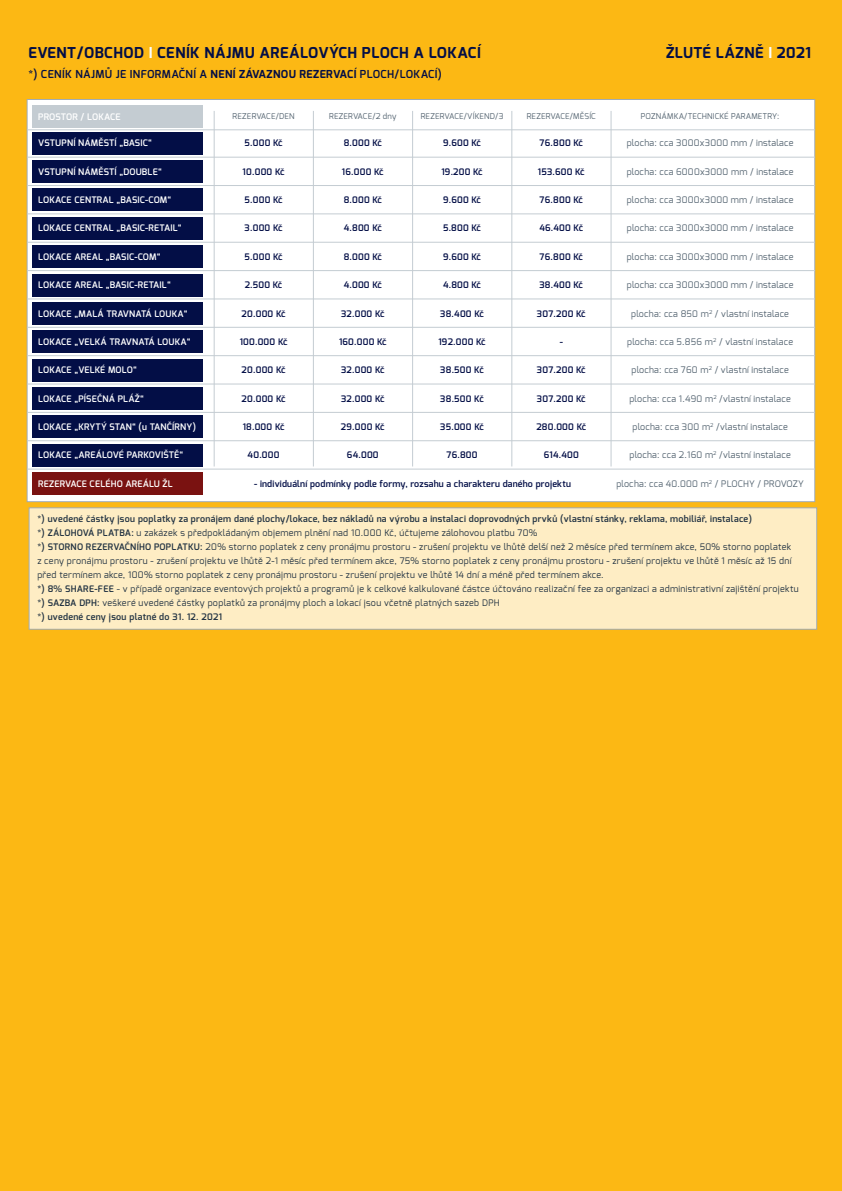
<style>
.page{position:relative;width:842px;height:1191px;background:#fcb814}
.page>*{position:absolute;margin:0;border:0;box-sizing:border-box;transform-origin:0 0}
.t1{font:700 15px "Exo";letter-spacing:.035em;color:#030e46}
.t2{font:600 11px "Exo";letter-spacing:.035em;color:#030e46}
.t3{font:9px/14px "Exo";letter-spacing:.035em;color:#213242}
.t4{font:600 9px "Exo";letter-spacing:.025em;color:#030e46}
.t5{font:9px "Exo";letter-spacing:.025em;color:#52626f}
.t6{font:600 9px "Exo";letter-spacing:.025em;color:#fff}
.t7{font:8px "Exo";letter-spacing:.025em;color:#52626f}
.s1{color:#fff}
.s2{font-weight:700}
.s3{font-weight:600}
</style>
<div class="page">
<div style="left:27px;top:100px;width:787px;height:401px;background:#fff"></div>
<div style="left:33px;top:105px;width:170px;height:23px;background:#c4ccd2"></div>
<div style="left:33px;top:132px;width:170px;height:23px;background:#030e46"></div>
<div style="left:33px;top:160px;width:170px;height:23px;background:#030e46"></div>
<div style="left:33px;top:189px;width:170px;height:22px;background:#030e46"></div>
<div style="left:33px;top:217px;width:170px;height:23px;background:#030e46"></div>
<div style="left:33px;top:245px;width:170px;height:23px;background:#030e46"></div>
<div style="left:33px;top:274px;width:170px;height:22px;background:#030e46"></div>
<div style="left:33px;top:302px;width:170px;height:23px;background:#030e46"></div>
<div style="left:33px;top:330px;width:170px;height:23px;background:#030e46"></div>
<div style="left:33px;top:359px;width:170px;height:22px;background:#030e46"></div>
<div style="left:33px;top:387px;width:170px;height:23px;background:#030e46"></div>
<hr style="left:313px;top:111px;width:1px;height:355px;background:#c4ccd2">
<hr style="left:214px;top:111px;width:1px;height:355px;background:#c4ccd2">
<hr style="left:412px;top:111px;width:1px;height:355px;background:#c4ccd2">
<hr style="left:512px;top:111px;width:1px;height:355px;background:#c4ccd2">
<hr style="left:611px;top:111px;width:1px;height:355px;background:#c4ccd2">
<div style="left:33px;top:415px;width:170px;height:23px;background:#030e46"></div>
<div style="left:33px;top:444px;width:170px;height:22px;background:#030e46"></div>
<div style="left:33px;top:472px;width:170px;height:23px;background:#7a1211"></div>
<hr style="left:27px;top:130px;width:788px;height:1px;background:#c4ccd2">
<hr style="left:27px;top:157px;width:788px;height:1px;background:#c4ccd2">
<hr style="left:27px;top:185px;width:788px;height:1px;background:#c4ccd2">
<hr style="left:27px;top:214px;width:788px;height:1px;background:#c4ccd2">
<hr style="left:27px;top:242px;width:788px;height:1px;background:#c4ccd2">
<hr style="left:27px;top:270px;width:788px;height:1px;background:#c4ccd2">
<hr style="left:27px;top:299px;width:788px;height:1px;background:#c4ccd2">
<hr style="left:27px;top:327px;width:788px;height:1px;background:#c4ccd2">
<hr style="left:27px;top:355px;width:788px;height:1px;background:#c4ccd2">
<hr style="left:27px;top:384px;width:788px;height:1px;background:#c4ccd2">
<hr style="left:27px;top:412px;width:788px;height:1px;background:#c4ccd2">
<hr style="left:27px;top:440px;width:788px;height:1px;background:#c4ccd2">
<hr style="left:27px;top:469px;width:788px;height:1px;background:#c4ccd2">
<div style="left:29px;top:508px;width:787px;height:121px;background:#feedc4"></div>
<div style="left:29px;top:507px;width:788px;height:122px;border:1px solid #a1acb4"></div>
<h1 class="t1" style="left:28px;top:43px;width:454px">EVENT/OBCHOD <span class="s1">I</span> CENÍK NÁJMU AREÁLOVÝCH PLOCH A LOKACÍ</h1>
<h1 class="t1" style="left:666px;top:43px;width:146px">ŽLUTÉ LÁZNĚ <span class="s1">I</span> 2021</h1>
<p class="t2" style="left:28px;top:67px;width:415px">*) CENÍK NÁJMŮ JE INFORMAČNÍ A <span class="s2">NENÍ ZÁVAZNOU REZERVACÍ</span> PLOCH/LOKACÍ)</p>
<p class="t6" style="left:38px;top:111px;width:84px">PROSTOR / LOKACE</p>
<p class="t7" style="left:233px;top:111px;width:64px">REZERVACE/DEN</p>
<p class="t7" style="left:329px;top:111px;width:69px">REZERVACE/2 dny</p>
<p class="t7" style="left:421px;top:111px;width:84px">REZERVACE/VÍKEND/3</p>
<p class="t7" style="left:527px;top:111px;width:71px">REZERVACE/MĚSÍC</p>
<p class="t7" style="left:641px;top:111px;width:140px">POZNÁMKA/TECHNICKÉ PARAMETRY:</p>
<p class="t6" style="left:38px;top:137px;width:115px">VSTUPNÍ NÁMĚSTÍ „BASIC“</p>
<p class="t4" style="left:245px;top:137px;width:40px">5.000 Kč</p>
<p class="t4" style="left:344px;top:137px;width:40px">8.000 Kč</p>
<p class="t4" style="left:443px;top:137px;width:39px">9.600 Kč</p>
<p class="t4" style="left:540px;top:137px;width:45px">76.800 Kč</p>
<p class="t5" style="left:627px;top:137px;width:168px">plocha: cca 3000x3000 mm / instalace</p>
<p class="t6" style="left:38px;top:166px;width:125px">VSTUPNÍ NÁMĚSTÍ „DOUBLE“</p>
<p class="t4" style="left:243px;top:166px;width:43px">10.000 Kč</p>
<p class="t4" style="left:342px;top:166px;width:43px">16.000 Kč</p>
<p class="t4" style="left:441px;top:166px;width:43px">19.200 Kč</p>
<p class="t4" style="left:538px;top:166px;width:48px">153.600 Kč</p>
<p class="t5" style="left:627px;top:166px;width:168px">plocha: cca 6000x3000 mm / instalace</p>
<p class="t6" style="left:38px;top:194px;width:135px">LOKACE CENTRAL „BASIC-COM“</p>
<p class="t4" style="left:245px;top:194px;width:40px">5.000 Kč</p>
<p class="t4" style="left:344px;top:194px;width:40px">8.000 Kč</p>
<p class="t4" style="left:443px;top:194px;width:39px">9.600 Kč</p>
<p class="t4" style="left:540px;top:194px;width:45px">76.800 Kč</p>
<p class="t5" style="left:627px;top:194px;width:168px">plocha: cca 3000x3000 mm / instalace</p>
<p class="t6" style="left:38px;top:222px;width:145px">LOKACE CENTRAL „BASIC-RETAIL“</p>
<p class="t4" style="left:245px;top:222px;width:39px">3.000 Kč</p>
<p class="t4" style="left:344px;top:222px;width:40px">4.800 Kč</p>
<p class="t4" style="left:443px;top:222px;width:39px">5.800 Kč</p>
<p class="t4" style="left:539px;top:222px;width:45px">46.400 Kč</p>
<p class="t5" style="left:627px;top:222px;width:168px">plocha: cca 3000x3000 mm / instalace</p>
<p class="t6" style="left:38px;top:251px;width:124px">LOKACE AREAL „BASIC-COM“</p>
<p class="t4" style="left:245px;top:251px;width:40px">5.000 Kč</p>
<p class="t4" style="left:344px;top:251px;width:40px">8.000 Kč</p>
<p class="t4" style="left:443px;top:251px;width:39px">9.600 Kč</p>
<p class="t4" style="left:540px;top:251px;width:45px">76.800 Kč</p>
<p class="t5" style="left:627px;top:251px;width:168px">plocha: cca 3000x3000 mm / instalace</p>
<p class="t6" style="left:38px;top:279px;width:134px">LOKACE AREAL „BASIC-RETAIL“</p>
<p class="t4" style="left:245px;top:279px;width:39px">2.500 Kč</p>
<p class="t4" style="left:344px;top:279px;width:40px">4.000 Kč</p>
<p class="t4" style="left:443px;top:279px;width:40px">4.800 Kč</p>
<p class="t4" style="left:539px;top:279px;width:45px">38.400 Kč</p>
<p class="t5" style="left:627px;top:279px;width:168px">plocha: cca 3000x3000 mm / instalace</p>
<p class="t6" style="left:38px;top:307px;width:151px">LOKACE „MALÁ TRAVNATÁ LOUKA“</p>
<p class="t4" style="left:242px;top:307px;width:45px">20.000 Kč</p>
<p class="t4" style="left:341px;top:307px;width:45px">32.000 Kč</p>
<p class="t4" style="left:440px;top:307px;width:45px">38.400 Kč</p>
<p class="t4" style="left:537px;top:307px;width:50px">307.200 Kč</p>
<p class="t5" style="left:631px;top:307px;width:159px">plocha: cca 850 m<sup>2</sup> / vlastní instalace</p>
<p class="t6" style="left:38px;top:336px;width:154px">LOKACE „VELKÁ TRAVNATÁ LOUKA“</p>
<p class="t4" style="left:240px;top:336px;width:49px">100.000 Kč</p>
<p class="t4" style="left:339px;top:336px;width:49px">160.000 Kč</p>
<p class="t4" style="left:438px;top:336px;width:49px">192.000 Kč</p>
<p class="t4" style="left:560px;top:336px;width:5px">-</p>
<p class="t5" style="left:627px;top:336px;width:167px">plocha: cca 5.856 m<sup>2</sup> / vlastní instalace</p>
<p class="t6" style="left:38px;top:364px;width:100px">LOKACE „VELKÉ MOLO“</p>
<p class="t4" style="left:242px;top:364px;width:45px">20.000 Kč</p>
<p class="t4" style="left:341px;top:364px;width:45px">32.000 Kč</p>
<p class="t4" style="left:440px;top:364px;width:45px">38.500 Kč</p>
<p class="t4" style="left:537px;top:364px;width:50px">307.200 Kč</p>
<p class="t5" style="left:631px;top:364px;width:159px">plocha: cca 760 m<sup>2</sup> / vlastní instalace</p>
<p class="t6" style="left:38px;top:392px;width:107px">LOKACE „PÍSEČNÁ PLÁŽ“</p>
<p class="t4" style="left:242px;top:392px;width:45px">20.000 Kč</p>
<p class="t4" style="left:341px;top:392px;width:45px">32.000 Kč</p>
<p class="t4" style="left:440px;top:392px;width:45px">38.500 Kč</p>
<p class="t4" style="left:537px;top:392px;width:50px">307.200 Kč</p>
<p class="t5" style="left:629px;top:392px;width:163px">plocha: cca 1.490 m<sup>2</sup> /vlastní instalace</p>
<p class="t6" style="left:38px;top:421px;width:159px">LOKACE „KRYTÝ STAN“ (u TANČÍRNY)</p>
<p class="t4" style="left:243px;top:421px;width:43px">18.000 Kč</p>
<p class="t4" style="left:341px;top:421px;width:45px">29.000 Kč</p>
<p class="t4" style="left:440px;top:421px;width:45px">35.000 Kč</p>
<p class="t4" style="left:536px;top:421px;width:51px">280.000 Kč</p>
<p class="t5" style="left:632px;top:421px;width:157px">plocha: cca 300 m<sup>2</sup> /vlastní instalace</p>
<p class="t6" style="left:38px;top:449px;width:146px">LOKACE „AREÁLOVÉ PARKOVIŠTĚ“</p>
<p class="t4" style="left:248px;top:449px;width:33px">40.000</p>
<p class="t4" style="left:347px;top:449px;width:33px">64.000</p>
<p class="t4" style="left:446px;top:449px;width:33px">76.800</p>
<p class="t4" style="left:544px;top:449px;width:37px">614.400</p>
<p class="t5" style="left:629px;top:449px;width:163px">plocha: cca 2.160 m<sup>2</sup> /vlastní instalace</p>
<p class="t6" style="left:38px;top:478px;width:136px">REZERVACE CELÉHO AREÁLU ŽL</p>
<p class="t4" style="left:254px;top:478px;width:318px">- individuální podmínky podle formy, rozsahu a charakteru daného projektu</p>
<p class="t5" style="left:616px;top:478px;width:189px">plocha: cca 40.000 m<sup>2</sup> / PLOCHY / PROVOZY</p>
<p class="t3" style="left:37px;top:512px;width:763px"><span class="s3">*) uvedené částky jsou poplatky za pronájem dané plochy/lokace, bez nákladů na výrobu a instalaci doprovodných prvků (vlastní stánky, reklama, mobiliář, instalace)<br>*) ZÁLOHOVÁ PLATBA:</span> u zakázek s předpokládaným objemem plnění nad 10.000 Kč, účtujeme zálohovou platbu 70%<br><span class="s3">*) STORNO REZERVAČNÍHO POPLATKU:</span> 20% storno poplatek z ceny pronájmu prostoru - zrušení projektu ve lhůtě delší než 2 měsíce před termínem akce, 50% storno poplatek<br>z ceny pronájmu prostoru - zrušení projektu ve lhůtě 2-1 měsíc před termínem akce, 75% storno poplatek z ceny pronájmu prostoru - zrušení projektu ve lhůtě 1 měsíc až 15 dní před termínem akce, 100% storno poplatek z ceny pronájmu prostoru - zrušení projektu ve lhůtě 14 dní a méně před termínem akce.<br><span class="s3">*) 8% SHARE-FEE</span> - v případě organizace eventových projektů a programů je k celkové kalkulované částce účtováno realizační fee za organizaci a administrativní zajištění projektu <span class="s3">*) SAZBA DPH:</span> veškeré uvedené částky poplatků za pronájmy ploch a lokací jsou včetně platných sazeb DPH<br><span class="s3">*) uvedené ceny jsou platné do 31. 12. 2021</span></p>
</div>
